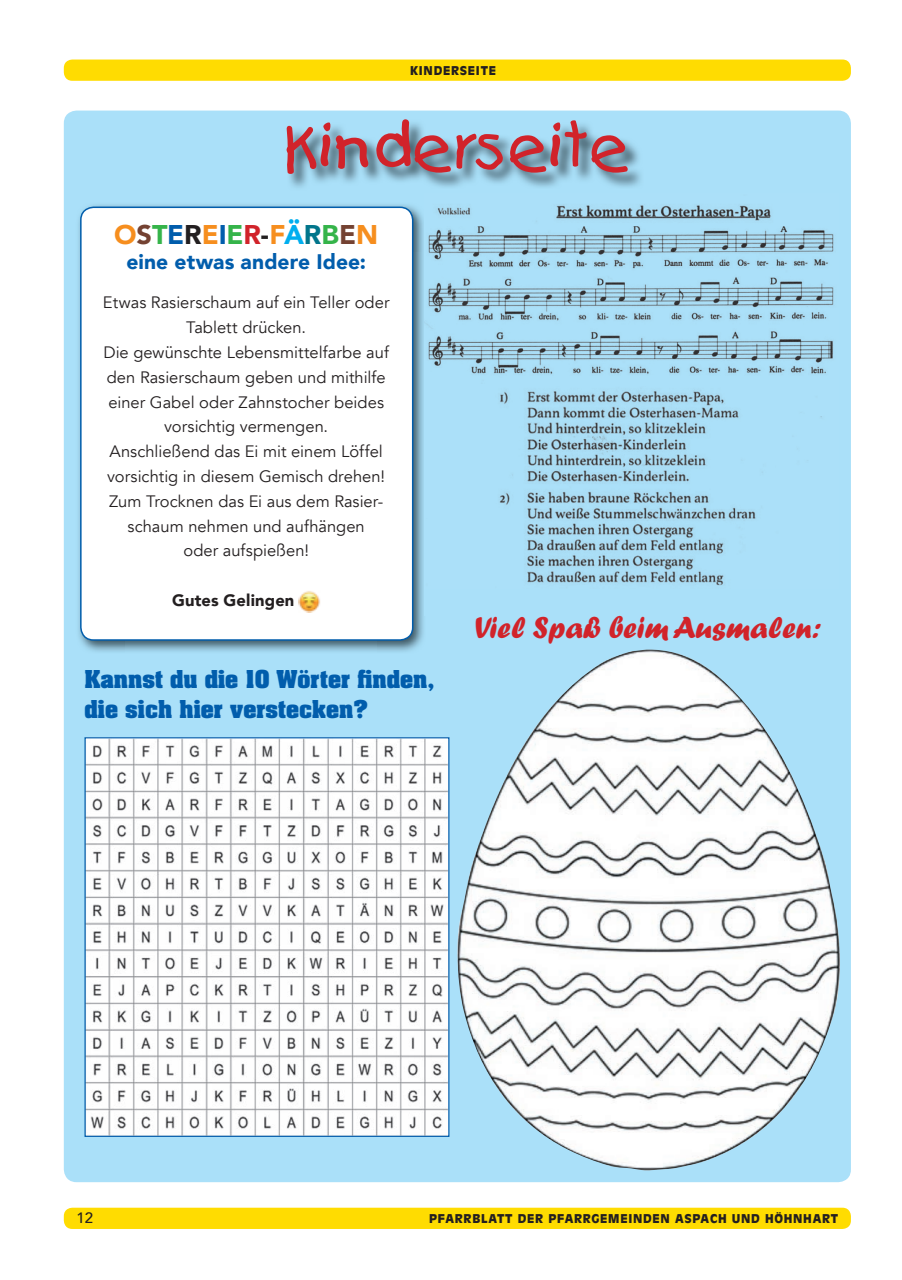
<style>
.page{position:relative;width:902px;height:1280px;background:#fff}
.page>*{position:absolute;margin:0;border:0;box-sizing:border-box;transform-origin:0 0}
.t1{font:60px "Kids Plain";color:#d1232a}
.t2{font:31.5px "Forte MT Std";color:#d1232a}
.t3{font:900 27px "Avenir";letter-spacing:-.005em;color:#f68e1e}
.t4{font:700 21px/30px "Aachen";color:#015dac}
.t5{font:900 21px "Avenir";letter-spacing:.005em;color:#015dac}
.t6{font:16.5px/24.8px "Avenir";color:#231f20;text-align:center}
.t7{font:900 16.5px "Avenir";letter-spacing:.01em;color:#231f20}
.t8{font:500 15px "Avenir";color:#231f20}
.t9{font:900 12px "Antique Olive Std";letter-spacing:.06em;color:#231f20}
.s1{color:#744232}
.s2{color:#35b44a}
.s3{color:#015dac}
.s4{color:#231f20}
.s5{color:#d1232a}
.s6{color:#00aeef}
.s7{color:#01758b}
</style>
<div class="page">
<div style="left:64px;top:60px;width:786px;height:21px;background:#ffdc01;border-radius:9px"></div>
<div style="left:64px;top:1208px;width:786px;height:21px;background:#ffdc01;border-radius:9px"></div>
<div style="left:64px;top:111px;width:786px;height:1071px;background:#aae0f9;border-radius:13px"></div>
<img style="left:78px;top:204px;width:346px;height:48px">
<img style="left:78px;top:252px;width:47px;height:400px">
<img style="left:376px;top:252px;width:48px;height:400px">
<div style="left:81px;top:207px;width:331px;height:433px;background:#fff;border-radius:13px"></div>
<img style="left:298px;top:591px;width:23px;height:21px">
<div style="left:80px;top:207px;width:333px;height:434px;border:2px solid #015dac;border-radius:13px"></div>
<img style="left:289px;top:123px;width:352px;height:65px">
<img style="left:457px;top:649px;width:382px;height:522px">
<img style="left:86px;top:739px;width:361px;height:396px">
<div style="left:84px;top:737px;width:365px;height:400px;border:1px solid #015dac"></div>
<img style="left:426px;top:204px;width:408px;height:382px">
<p class="t9" style="left:410px;top:64px;width:87px">KINDERSEITE</p>
<h1 class="t1" style="left:283px;top:110px;width:349px">Kinderseite</h1>
<h3 class="t3" style="left:114px;top:211px;width:265px">O<span class="s1">S</span><span class="s2">T</span><span class="s3">E</span><span class="s4">R</span>E<span class="s3">I</span><span class="s2">E</span><span class="s5">R</span><span class="s4">-</span>F<span class="s6">Ä</span><span class="s7">R</span><span class="s2">B</span><span class="s1">E</span>N</h3>
<p class="t5" style="left:126px;top:244px;width:241px">eine etwas andere Idee:</p>
<p class="t6" style="left:103px;top:291px;width:288px">Etwas Rasierschaum auf ein Teller oder<br>Tablett drücken.<br>Die gewünschte Lebensmittelfarbe auf den Rasierschaum geben und mithilfe einer Gabel oder Zahnstocher beides vorsichtig vermengen.<br>Anschließend das Ei mit einem Löffel vorsichtig in diesem Gemisch drehen!<br>Zum Trocknen das Ei aus dem Rasier&shy;schaum nehmen und aufhängen<br>oder aufspießen!</p>
<p class="t7" style="left:172px;top:586px;width:124px">Gutes Gelingen</p>
<p class="t4" style="left:84px;top:663px;width:351px">Kannst du die 10 Wörter finden, die sich hier verstecken?</p>
<h2 class="t2" style="left:473px;top:609px;width:349px">Viel Spaß beim Ausmalen:</h2>
<p class="t8" style="left:77px;top:1205px;width:18px">12</p>
<p class="t9" style="left:429px;top:1212px;width:410px">PFARRBLATT DER PFARRGEMEINDEN ASPACH UND HÖHNHART</p>
</div>
